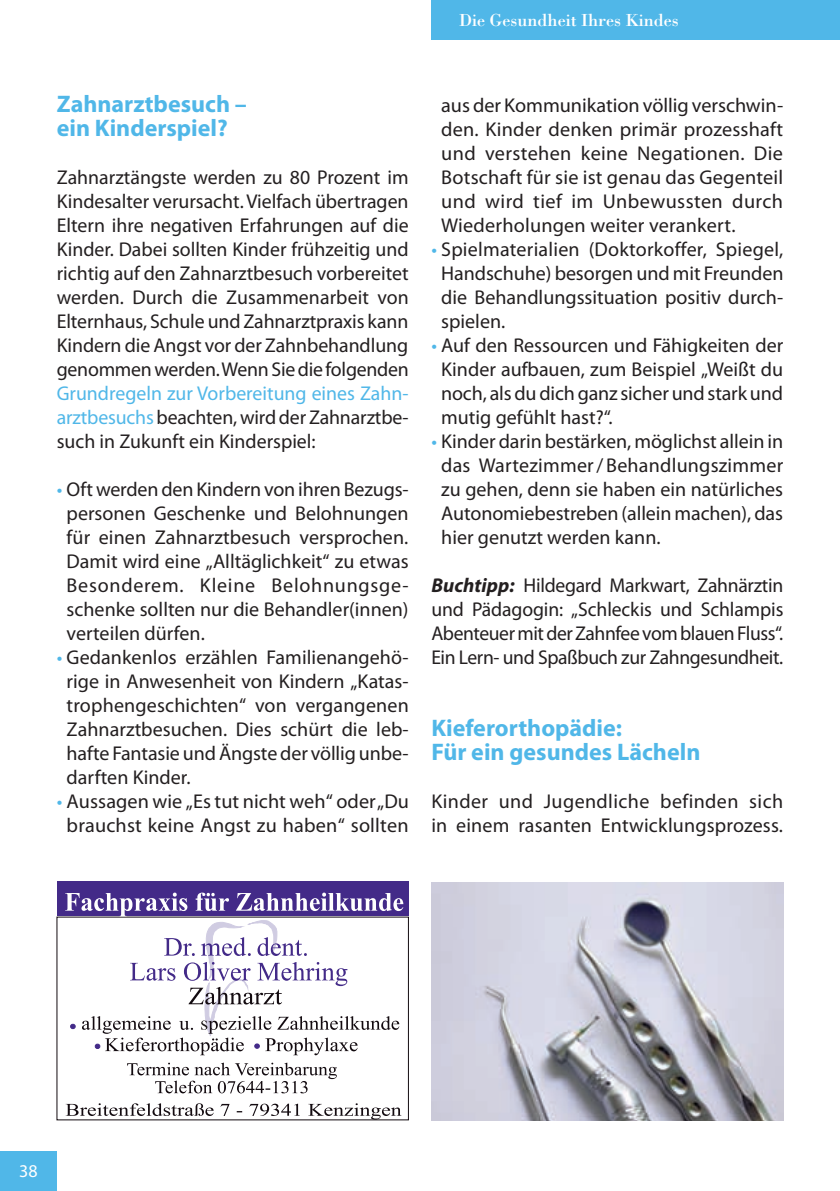
<style>
.page{position:relative;width:840px;height:1191px;background:#fff}
.page>*{position:absolute;margin:0;border:0;box-sizing:border-box;transform-origin:0 0}
.t1{font:700 24px/24px "Myriad Pro";color:#50b7e8}
.t2{font:20px/24px "Myriad Pro";color:#231f20;text-align:justify}
.t3{font:20px/24px "Myriad Pro";letter-spacing:.02em;color:#231f20}
.t4{font:18px "Bodoni Std";color:#fff}
.t5{font:18px "Myriad Pro";color:#fff}
.s1{color:#50b7e8}
.s2{font-weight:700;font-style:italic}
</style>
<div class="page">
<div style="left:0;top:1151px;width:57px;height:40px;background:#50b7e8"></div>
<div style="left:431px;top:0;width:408px;height:40px;background:#50b7e8"></div>
<hr style="left:839px;top:0;width:1px;height:40px;background:#aad6f2">
<img style="left:431px;top:883px;width:351px;height:237px">
<div style="left:57px;top:882px;width:351px;height:34px;background:#432a88"></div>
<svg style="left:65px;top:892px;width:338px;height:227px"></svg>
<p class="t4" style="left:459px;top:9px;width:221px">Die Gesundheit Ihres Kindes</p>
<p class="t1" style="left:57px;top:91px;width:192px">Zahnarztbesuch – ein Kinderspiel?</p>
<p class="t2" style="left:57px;top:165px;width:353px">Zahnarztängste werden zu 80 Prozent im Kindesalter verursacht. Vielfach übertragen Eltern ihre negativen Erfahrungen auf die Kinder. Dabei sollten Kinder frühzeitig und richtig auf den Zahnarztbesuch vorbereitet werden. Durch die Zusammenarbeit von Elternhaus, Schule und Zahnarztpraxis kann Kindern die Angst vor der Zahnbehandlung genommen werden. Wenn Sie die folgenden</p>
<p class="t2" style="left:57px;top:381px;width:353px"><span class="s1">Grundregeln zur Vorbereitung eines Zahn&shy;arztbesuchs</span> beachten, wird der Zahnarztbe&shy;such in Zukunft ein Kinderspiel:</p>
<p class="t2" style="left:67px;top:477px;width:343px;text-indent:-10px"><span class="s1">•</span> Oft werden den Kindern von ihren Bezugs&shy;personen Geschenke und Belohnungen für einen Zahnarztbesuch versprochen.<br>Damit wird eine „Alltäglichkeit“ zu etwas Besonderem. Kleine Belohnungsge&shy;schenke sollten nur die Behandler(innen) verteilen dürfen.</p>
<p class="t2" style="left:67px;top:645px;width:343px;text-indent:-10px"><span class="s1">•</span> Gedankenlos erzählen Familienangehö&shy;rige in Anwesenheit von Kindern „Katas&shy;trophengeschichten“ von vergangenen Zahnarztbesuchen. Dies schürt die leb&shy;hafte Fantasie und Ängste der völlig unbe&shy;darften Kinder.</p>
<p class="t2" style="left:57px;top:789px;width:353px;text-align:center"><span class="s1">•</span> Aussagen wie „Es tut nicht weh“ oder „Du brauchst keine Angst zu haben“ sollten</p>
<p class="t2" style="left:441px;top:93px;width:343px">aus der Kommunikation völlig verschwin&shy;den. Kinder denken primär prozesshaft und verstehen keine Negationen. Die Botschaft für sie ist genau das Gegenteil und wird tief im Unbewussten durch Wiederholungen weiter verankert.</p>
<p class="t2" style="left:441px;top:237px;width:343px;text-indent:-10px"><span class="s1">•</span> Spielmaterialien (Doktorkoffer, Spiegel, Handschuhe) besorgen und mit Freunden die Behandlungssituation positiv durch&shy;spielen.</p>
<p class="t2" style="left:441px;top:333px;width:343px;text-indent:-10px"><span class="s1">•</span> Auf den Ressourcen und Fähigkeiten der Kinder aufbauen, zum Beispiel „Weißt du noch, als du dich ganz sicher und stark und mutig gefühlt hast?“.</p>
<p class="t2" style="left:441px;top:429px;width:343px;text-indent:-10px"><span class="s1">•</span> Kinder darin bestärken, möglichst allein in das Wartezimmer/ Behandlungszimmer zu gehen, denn sie haben ein natürliches Autonomiebestreben (allein machen), das hier genutzt werden kann.</p>
<p class="t2" style="left:431px;top:573px;width:353px"><span class="s2">Buchtipp:</span> Hildegard Markwart, Zahnärztin und Pädagogin: „Schleckis und Schlampis Abenteuer mit der Zahnfee vom blauen Fluss“.<br>Ein Lern- und Spaßbuch zur Zahngesundheit.</p>
<p class="t1" style="left:431px;top:715px;width:270px">Kieferorthopädie:<br>Für ein gesundes Lächeln</p>
<p class="t3" style="left:431px;top:789px;width:353px">Kinder und Jugendliche befinden sich in einem rasanten Entwicklungsprozess.</p>
<p class="t5" style="left:19px;top:1161px;width:20px">38</p>
</div>
